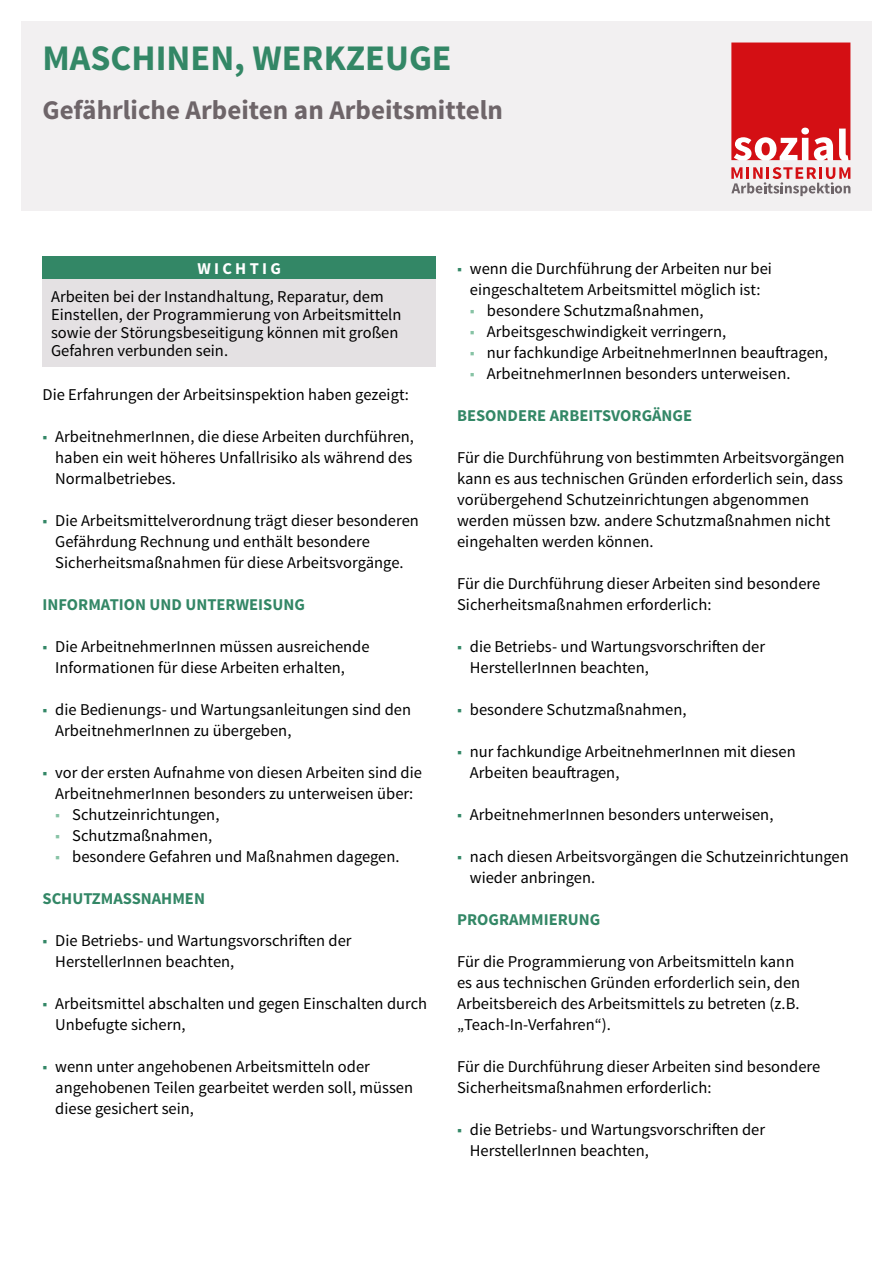
<style>
.page{position:relative;width:893px;height:1263px;background:#fff}
.page>*{position:absolute;margin:0;border:0;box-sizing:border-box;transform-origin:0 0}
.Titel{font:700 36px "Source Sans Pro";color:#338766}
.Zusatztitel{font:700 27px "Source Sans Pro";color:#6e6569}
.Fließtext{font:16.5px/21px "Source Sans Pro";color:#000}
.Text_Box{font:16.5px/18px "Source Sans Pro";color:#000}
.Überschrift{font:700 16.5px "Source Sans Pro";color:#338766}
.Wichtig-Box-Überschr{font:700 16.5px "Source Sans Pro";letter-spacing:.2em;color:#fff}
.s1{color:#338766}
.s2{color:#87c3a5}
</style>
<div class="page">
<div style="left:21px;top:21px;width:851px;height:190px;background:#f2f0f1"></div>
<svg style="left:731px;top:43px;width:119px;height:117px"></svg>
<svg style="left:731px;top:167px;width:119px;height:29px"></svg>
<div style="left:43px;top:257px;width:393px;height:25px;background:#338766"></div>
<div style="left:43px;top:279px;width:393px;height:88px;background:#e4e1e3"></div>
<h1 class="Titel" style="left:43px;top:34px;width:411px">MASCHINEN, WERKZEUGE</h1>
<h2 class="Zusatztitel" style="left:43px;top:93px;width:462px">Gefährliche Arbeiten an Arbeitsmitteln</h2>
<p class="Wichtig-Box-Überschr" style="left:197px;top:257px;width:85px">WICHTIG</p>
<p class="Text_Box" style="left:51px;top:288px;width:352px">Arbeiten bei der Instandhaltung, Reparatur, dem Einstellen, der Programmierung von Arbeitsmitteln sowie der Störungsbeseitigung können mit großen Gefahren verbunden sein.</p>
<p class="Fließtext" style="left:43px;top:384px;width:368px">Die Erfahrungen der Arbeitsinspektion haben gezeigt:</p>
<p class="Fließtext" style="left:55px;top:426px;width:360px;text-align:justify;text-indent:-13px"><span class="s1">■</span> ArbeitnehmerInnen, die diese Arbeiten durchführen, haben ein weit höheres Unfallrisiko als während des Normalbetriebes.</p>
<p class="Fließtext" style="left:55px;top:510px;width:365px;text-indent:-13px"><span class="s1">■</span> Die Arbeitsmittelverordnung trägt dieser besonderen<br>Gefährdung Rechnung und enthält besondere<br>Sicherheitsmaßnahmen für diese Arbeitsvorgänge.</p>
<h1 class="Überschrift" style="left:43px;top:593px;width:264px">INFORMATION UND UNTERWEISUNG</h1>
<p class="Fließtext" style="left:55px;top:636px;width:316px;text-indent:-13px"><span class="s1">■</span> Die ArbeitnehmerInnen müssen ausreichende<br>Informationen für diese Arbeiten erhalten,</p>
<p class="Fließtext" style="left:55px;top:699px;width:357px;text-indent:-13px"><span class="s1">■</span> die Bedienungs- und Wartungsanleitungen sind den<br>ArbeitnehmerInnen zu übergeben,</p>
<p class="Fließtext" style="left:43px;top:762px;width:381px;text-align:center"><span class="s1">■</span> vor der ersten Aufnahme von diesen Arbeiten sind die<br>ArbeitnehmerInnen besonders zu unterweisen über:</p>
<p class="Fließtext" style="left:55px;top:804px;width:166px"><span class="s2">■</span> Schutzeinrichtungen,</p>
<p class="Fließtext" style="left:55px;top:825px;width:158px"><span class="s2">■</span> Schutzmaßnahmen,</p>
<p class="Fließtext" style="left:55px;top:846px;width:346px"><span class="s2">■</span> besondere Gefahren und Maßnahmen dagegen.</p>
<h1 class="Überschrift" style="left:43px;top:887px;width:164px">SCHUTZMASSNAHMEN</h1>
<p class="Fließtext" style="left:55px;top:930px;width:298px;text-indent:-13px"><span class="s1">■</span> Die Betriebs- und Wartungsvorschriften der<br>HerstellerInnen beachten,</p>
<p class="Fließtext" style="left:55px;top:993px;width:373px;text-indent:-13px"><span class="s1">■</span> Arbeitsmittel abschalten und gegen Einschalten durch<br>Unbefugte sichern,</p>
<p class="Fließtext" style="left:55px;top:1056px;width:359px;text-indent:-13px"><span class="s1">■</span> wenn unter angehobenen Arbeitsmitteln oder angehobenen Teilen gearbeitet werden soll, müssen diese gesichert sein,</p>
<p class="Fließtext" style="left:457px;top:258px;width:316px;text-align:center"><span class="s1">■</span> wenn die Durchführung der Arbeiten nur bei eingeschaltetem Arbeitsmittel möglich ist:</p>
<p class="Fließtext" style="left:470px;top:300px;width:235px"><span class="s2">■</span> besondere Schutzmaßnahmen,</p>
<p class="Fließtext" style="left:470px;top:321px;width:258px"><span class="s2">■</span> Arbeitsgeschwindigkeit verringern,</p>
<p class="Fließtext" style="left:470px;top:342px;width:360px"><span class="s2">■</span> nur fachkundige ArbeitnehmerInnen beauftragen,</p>
<p class="Fließtext" style="left:470px;top:363px;width:322px"><span class="s2">■</span> ArbeitnehmerInnen besonders unterweisen.</p>
<h1 class="Überschrift" style="left:457px;top:404px;width:237px">BESONDERE ARBEITSVORGÄNGE</h1>
<p class="Fließtext" style="left:457px;top:447px;width:389px">Für die Durchführung von bestimmten Arbeitsvorgängen kann es aus technischen Gründen erforderlich sein, dass vorübergehend Schutzeinrichtungen abgenommen werden müssen bzw. andere Schutzmaßnahmen nicht eingehalten werden können.</p>
<p class="Fließtext" style="left:457px;top:573px;width:365px">Für die Durchführung dieser Arbeiten sind besondere<br>Sicherheitsmaßnahmen erforderlich:</p>
<p class="Fließtext" style="left:470px;top:636px;width:297px;text-indent:-13px"><span class="s1">■</span> die Betriebs- und Wartungsvorschriften der<br>HerstellerInnen beachten,</p>
<p class="Fließtext" style="left:457px;top:699px;width:231px"><span class="s1">■</span> besondere Schutzmaßnahmen,</p>
<p class="Fließtext" style="left:470px;top:741px;width:327px;text-indent:-13px"><span class="s1">■</span> nur fachkundige ArbeitnehmerInnen mit diesen<br>Arbeiten beauftragen,</p>
<p class="Fließtext" style="left:457px;top:804px;width:318px"><span class="s1">■</span> ArbeitnehmerInnen besonders unterweisen,</p>
<p class="Fließtext" style="left:470px;top:846px;width:380px;text-indent:-13px"><span class="s1">■</span> nach diesen Arbeitsvorgängen die Schutzeinrichtungen wieder anbringen.</p>
<h1 class="Überschrift" style="left:457px;top:908px;width:145px">PROGRAMMIERUNG</h1>
<p class="Fließtext" style="left:457px;top:951px;width:345px">Für die Programmierung von Arbeitsmitteln kann es aus technischen Gründen erforderlich sein, den Arbeitsbereich des Arbeitsmittels zu betreten (z.B. „Teach-In-Verfahren“).</p>
<p class="Fließtext" style="left:457px;top:1056px;width:365px">Für die Durchführung dieser Arbeiten sind besondere<br>Sicherheitsmaßnahmen erforderlich:</p>
<p class="Fließtext" style="left:470px;top:1119px;width:297px;text-indent:-13px"><span class="s1">■</span> die Betriebs- und Wartungsvorschriften der<br>HerstellerInnen beachten,</p>
</div>
